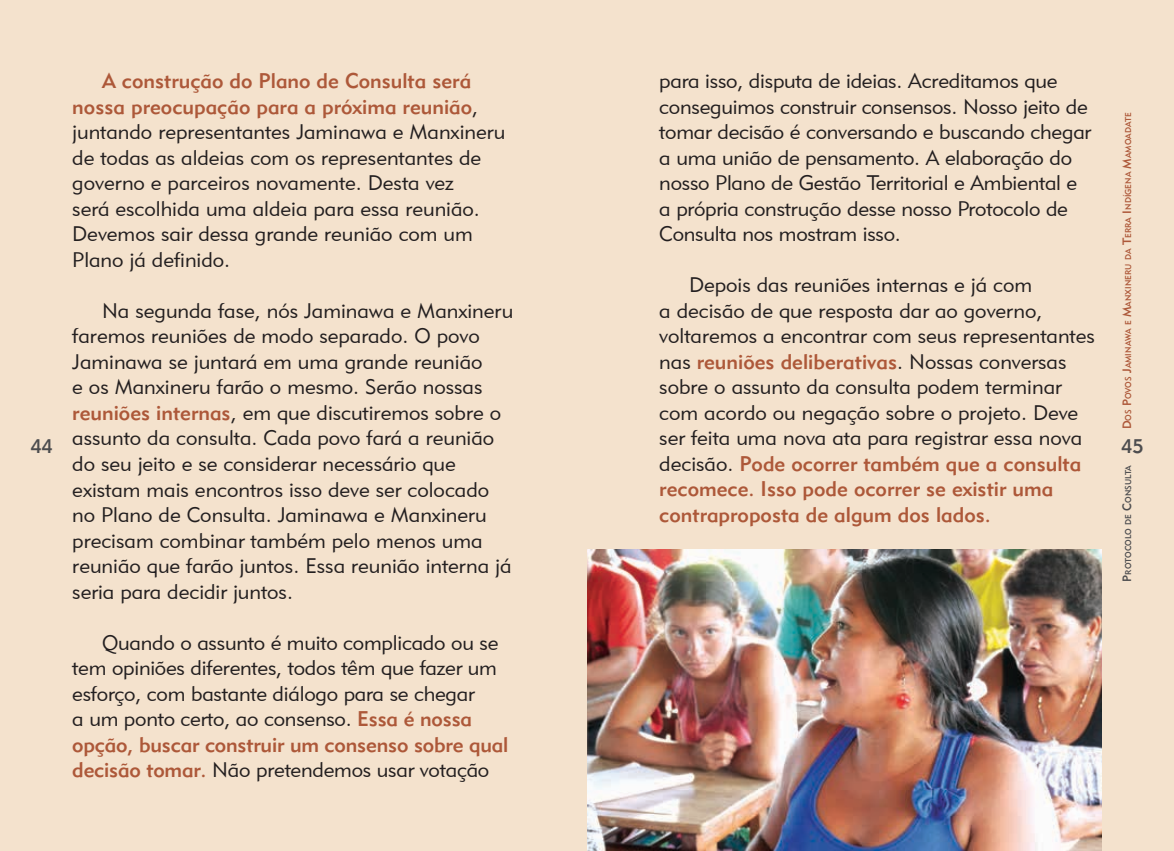
<style>
.page{position:relative;width:1174px;height:851px;background:#fff}
.page>*{position:absolute;margin:0;border:0;box-sizing:border-box;transform-origin:0 0}
.t1{font:21px/25.5px "Geometric 415 BT Lite A";color:#231f20}
.t2{font:21px/25.5px "Geometric 415 BT Medium A";color:#ad5839}
.t3{font:19.5px "Geometric 415 BT Medium A";color:#4d4d4f}
.t4{font:8.4px "Geometric 415 BT Medium A";color:#ad5839}
.t5{font:8.4px "Geometric 415 BT Medium A";color:#4d4d4f}
.s1{font-family:"Geometric 415 BT Lite A";color:#231f20}
.s2{font-family:"Geometric 415 BT Medium A";color:#ad5839}
.s3{font-size:12px}
</style>
<div class="page">
<div style="left:0;top:0;width:1174px;height:850px;background:#f4e2cd"></div>
<img style="left:587px;top:549px;width:514px;height:301px">
<p class="t2" style="left:72px;top:68px;width:407px;text-indent:30px">A construção do Plano de Consulta será nossa preocupação para a próxima reunião<span class="s1">,</span></p>
<p class="t1" style="left:72px;top:119px;width:435px">juntando representantes Jaminawa e Manxineru de todas as aldeias com os representantes de governo e parceiros novamente. Desta vez<br>será escolhida uma aldeia para essa reunião.<br>Devemos sair dessa grande reunião com um Plano já definido.</p>
<p class="t1" style="left:72px;top:297px;width:442px;text-indent:30px">Na segunda fase, nós Jaminawa e Manxineru faremos reuniões de modo separado. O povo Jaminawa se juntará em uma grande reunião<br>e os Manxineru farão o mesmo. Serão nossas <span class="s2">reuniões internas</span>, em que discutiremos sobre o assunto da consulta. Cada povo fará a reunião do seu jeito e se considerar necessário que existam mais encontros isso deve ser colocado no Plano de Consulta. Jaminawa e Manxineru precisam combinar também pelo menos uma reunião que farão juntos. Essa reunião interna já seria para decidir juntos.</p>
<p class="t1" style="left:72px;top:629px;width:427px;text-indent:30px">Quando o assunto é muito complicado ou se tem opiniões diferentes, todos têm que fazer um esforço, com bastante diálogo para se chegar<br>a um ponto certo, ao consenso. <span class="s2">Essa é nossa</span></p>
<p class="t2" style="left:72px;top:731px;width:437px">opção, buscar construir um consenso sobre qual</p>
<p class="t1" style="left:72px;top:756px;width:418px"><span class="s2">decisão tomar.</span> Não pretendemos usar votação</p>
<p class="t1" style="left:659px;top:68px;width:433px">para isso, disputa de ideias. Acreditamos que conseguimos construir consensos. Nosso jeito de tomar decisão é conversando e buscando chegar a uma união de pensamento. A elaboração do nosso Plano de Gestão Territorial e Ambiental e a própria construção desse nosso Protocolo de Consulta nos mostram isso.</p>
<p class="t1" style="left:659px;top:272px;width:437px;text-indent:30px">Depois das reuniões internas e já com<br>a decisão de que resposta dar ao governo, voltaremos a encontrar com seus representantes</p>
<p class="t2" style="left:659px;top:348px;width:409px"><span class="s1">nas</span> reuniões deliberativas<span class="s1">. Nossas conversas</span></p>
<p class="t1" style="left:659px;top:374px;width:424px">sobre o assunto da consulta podem terminar com acordo ou negação sobre o projeto. Deve ser feita uma nova ata para registrar essa nova</p>
<p class="t2" style="left:659px;top:450px;width:423px"><span class="s1">decisão.</span> Pode ocorrer também que a consulta recomece. Isso pode ocorrer se existir uma contraproposta de algum dos lados.</p>
<p class="t4" style="left:1123px;top:429px;width:318px;rotate:-90deg"><span class="s3">D</span>os <span class="s3">P</span>ovos <span class="s3">J</span>aminawa e <span class="s3">M</span>anxineru da <span class="s3">T</span>erra <span class="s3">I</span> ndígena <span class="s3">M</span>amoadate</p>
<p class="t3" style="left:30px;top:434px;width:24px">44</p>
<p class="t3" style="left:1121px;top:434px;width:24px">45</p>
<p class="t5" style="left:1123px;top:581px;width:118px;rotate:-90deg"><span class="s3">P</span>rotocolo de <span class="s3">C</span>onsulta</p>
</div>
